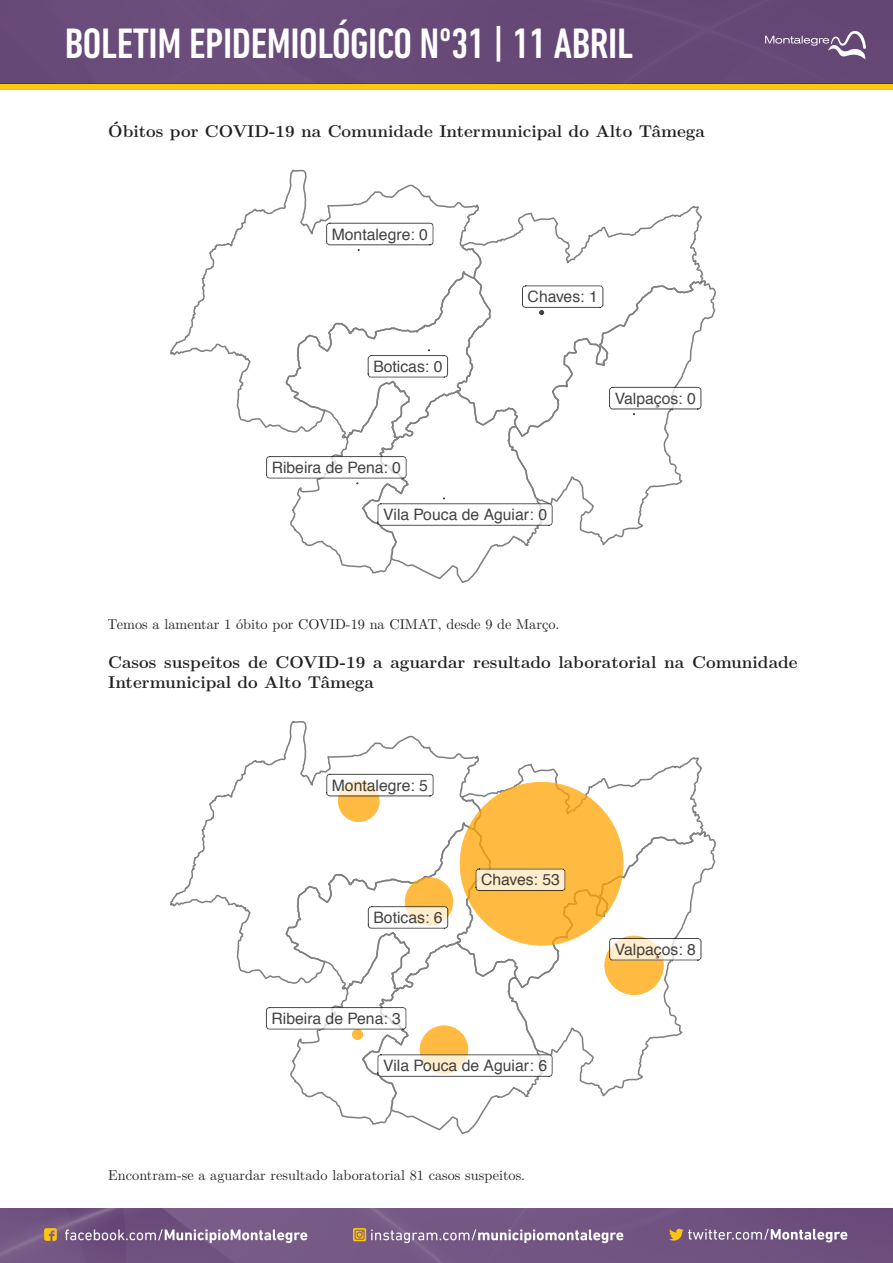
<style>
.page{position:relative;width:893px;height:1263px;background:#fff}
.page>*{position:absolute;margin:0;border:0;box-sizing:border-box;transform-origin:0 0}
.t1{font:500 condensed 43.35px "DIN Next LT Pro";letter-spacing:-.01em;color:#fff}
.t2{font:700 17.1px/20px "LM Roman 12";color:#231f20}
.t3{font:15.75px "Helvetica";color:rgb(0 0 0/.75)}
.t4{font:14.25px "LM Roman 10";color:#231f20}
</style>
<div class="page">
<svg style="left:482px;top:206px;width:220px;height:55px"></svg>
<svg style="left:170px;top:169px;width:312px;height:258px"></svg>
<svg style="left:326px;top:222px;width:108px;height:29px"></svg>
<svg style="left:265px;top:261px;width:437px;height:322px"></svg>
<svg style="left:482px;top:757px;width:220px;height:64px"></svg>
<svg style="left:170px;top:721px;width:312px;height:258px"></svg>
<svg style="left:566px;top:821px;width:150px;height:276px"></svg>
<div style="left:460px;top:782px;width:163px;height:164px;background:#ffa500;border:1px solid #ffa500;border-radius:50%;opacity:.75"></div>
<div style="left:338px;top:780px;width:42px;height:42px;background:#ffbb41;border:1px solid #ffa500;border-radius:50%"></div>
<div style="left:604px;top:935px;width:60px;height:60px;background:#ffbb41;border:1px solid #ffa500;border-radius:50%"></div>
<svg style="left:326px;top:773px;width:108px;height:24px"></svg>
<svg style="left:608px;top:938px;width:94px;height:23px"></svg>
<svg style="left:265px;top:813px;width:301px;height:322px"></svg>
<img style="left:0;top:1209px;width:893px;height:54px">
<svg style="left:65px;top:1229px;width:242px;height:14px"></svg>
<svg style="left:44px;top:1228px;width:13px;height:13px"></svg>
<svg style="left:353px;top:1228px;width:270px;height:15px;background:#99829d"></svg>
<svg style="left:669px;top:1229px;width:178px;height:13px;background:#9a829a"></svg>
<div style="left:0;top:83px;width:893px;height:7px;background:#fec40e"></div>
<div style="left:0;top:0;width:893px;height:83px;background:#684a78"></div>
<svg style="left:765px;top:31px;width:101px;height:29px;background:#7e658b"></svg>
<h1 class="t1" style="left:65px;top:19px;width:540px">BOLETIM EPIDEMIOLÓGICO Nº31 | 11 ABRIL</h1>
<h1 class="t1" style="left:451px;top:19px;width:97px">23 03</h1>
<p class="t2" style="left:108px;top:120px;width:598px">Óbitos por COVID-19 na Comunidade Intermunicipal do Alto Tâmega</p>
<p class="t3" style="left:332px;top:222px;width:98px">Montalegre: 0</p>
<p class="t3" style="left:528px;top:285px;width:72px">Chaves: 1</p>
<p class="t3" style="left:373px;top:354px;width:71px">Boticas: 0</p>
<p class="t3" style="left:272px;top:455px;width:131px">Ribeira de Pena: 0</p>
<p class="t3" style="left:383px;top:502px;width:166px">Vila Pouca de Aguiar: 0</p>
<p class="t3" style="left:615px;top:386px;width:83px">Valpaços: 0</p>
<p class="t4" style="left:108px;top:612px;width:453px">Temos a lamentar 1 óbito por COVID-19 na CIMAT, desde 9 de Março.</p>
<p class="t2" style="left:108px;top:651px;width:691px">Casos suspeitos de COVID-19 a aguardar resultado laboratorial na Comunidade<br>Intermunicipal do Alto Tâmega</p>
<p class="t3" style="left:332px;top:773px;width:98px">Montalegre: 5</p>
<p class="t3" style="left:373px;top:905px;width:71px">Boticas: 6</p>
<p class="t3" style="left:272px;top:1006px;width:131px">Ribeira de Pena: 3</p>
<p class="t3" style="left:481px;top:868px;width:80px">Chaves: 53</p>
<p class="t3" style="left:383px;top:1053px;width:166px">Vila Pouca de Aguiar: 6</p>
<p class="t4" style="left:108px;top:1164px;width:418px">Encontram-se a aguardar resultado laboratorial 81 casos suspeitos.</p>
<p class="t3" style="left:615px;top:937px;width:83px">Valpaços: 8</p>
</div>
